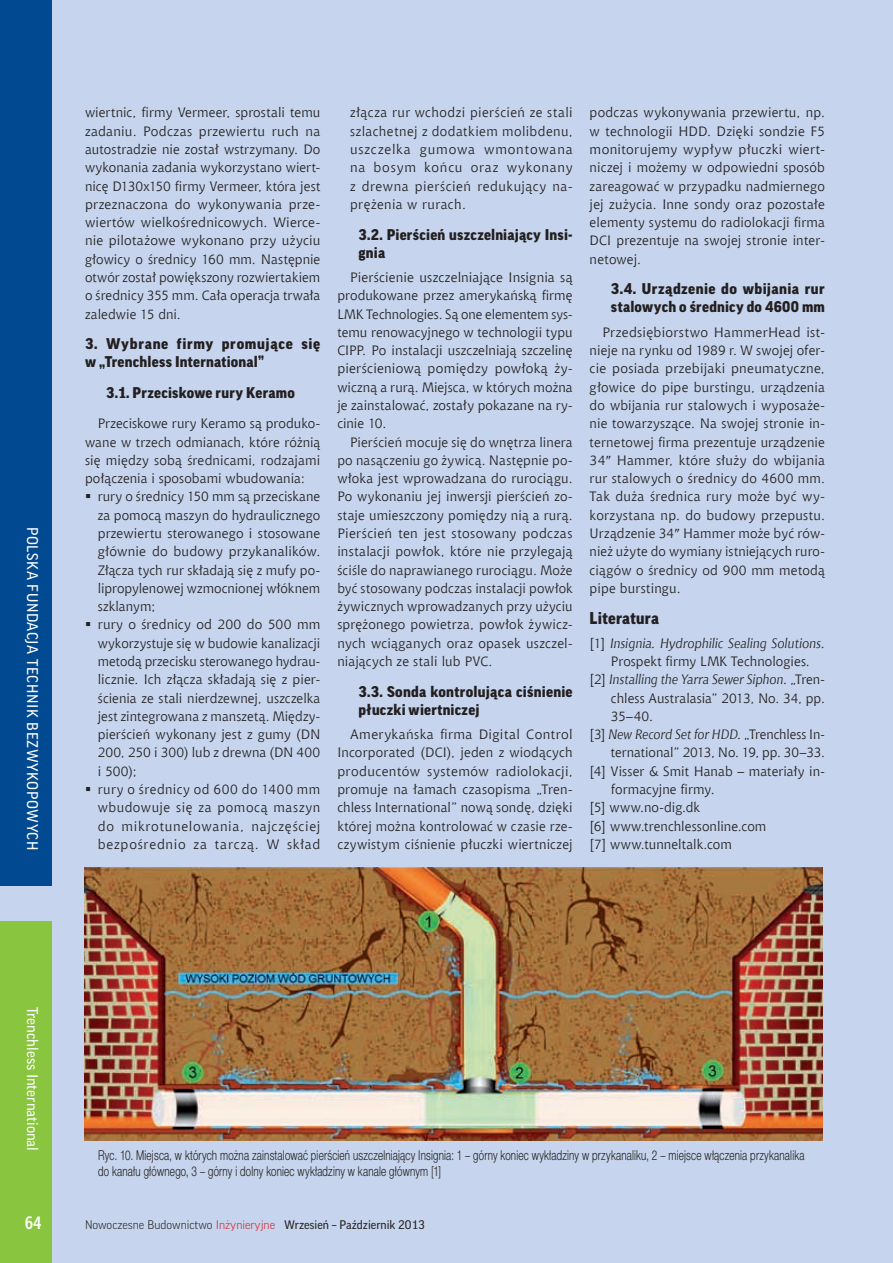
<style>
.page{position:relative;width:893px;height:1263px;background:#c6d5ed}
.page>*{position:absolute;margin:0;border:0;box-sizing:border-box;transform-origin:0 0}
.t1{font:700 18px "Aerton Cnd EFN";color:#fff}
.t2{font:900 16.5px "Good Pro";letter-spacing:.01em;color:#231f20}
.t3{font:900 15px/18px "Good Pro";letter-spacing:.02em;color:#231f20}
.t4{font:15px "Good Pro";letter-spacing:.04em;color:#fff}
.t5{font:15px "Good Pro";color:#fff}
.t6{font:13.5px/18.3px "Chianti EU";letter-spacing:.01em;color:#231f20;text-align:justify}
.t7{font:13.5px/16.2px "Switzer Cnd EFN Light";letter-spacing:.015em;color:#231f20;scale:.9 1}
.t8{font:italic 13.5px "Chianti EU";color:#231f20}
.t9{font:12px "Good Pro";color:#231f20}
.s1{font-family:"Times New Roman"}
.s2{font-style:normal}
.s3{font-style:italic}
.s4{font-weight:300}
.s5{font-weight:300;color:#d1232a}
</style>
<div class="page">
<div style="left:0;top:0;width:51px;height:885px;background:#014990"></div>
<div style="left:0;top:922px;width:51px;height:341px;background:#89c53f"></div>
<img style="left:85px;top:867px;width:737px;height:273px">
<svg style="left:86px;top:494px;width:4px;height:4px"></svg>
<svg style="left:86px;top:622px;width:4px;height:4px"></svg>
<svg style="left:86px;top:787px;width:4px;height:4px"></svg>
<p class="t4" style="left:41px;top:527px;width:323px;rotate:90deg">Polska Fundacja Tech Nik Bezwykopowych</p>
<p class="t6" style="left:85px;top:103px;width:237px">wiertnic, firmy Vermeer, sprostali temu zadaniu. Podczas przewiertu ruch na autostradzie nie został wstrzymany. Do wykonania zadania wykorzystano wiert&shy;nicę D130x150 firmy Vermeer, która jest przeznaczona do wykonywania prze&shy;wiertów wielkośrednicowych. Wierce&shy;nie pilotażowe wykonano przy użyciu głowicy o średnicy 160 mm. Następnie otwór został powiększony rozwiertakiem o średnicy 355 mm. Cała operacja trwała zaledwie 15 dni.</p>
<p class="t3" style="left:85px;top:335px;width:237px">3. Wybrane firmy promujące się w „Trenchless International”</p>
<p class="t3" style="left:106px;top:384px;width:190px">3.1. Przeciskowe rury Keramo</p>
<p class="t6" style="left:85px;top:414px;width:237px;text-indent:13px">Przeciskowe rury Keramo są produko&shy;wane w trzech odmianach, które różnią się między sobą średnicami, rodzajami połączenia i sposobami wbudowania:</p>
<p class="t6" style="left:98px;top:487px;width:224px;text-align:left">rury o średnicy 150 mm są przeciskane za pomocą maszyn do hydraulicznego przewiertu sterowanego i stosowane głównie do budowy przykanalików.<br>Złącza tych rur składają się z mufy po&shy;lipropylenowej wzmocnionej włóknem szklanym;<br>rury o średnicy od 200 do 500 mm wykorzystuje się w budowie kanalizacji metodą przecisku sterowanego hydrau&shy;licznie. Ich złącza składają się z pier&shy;ścienia ze stali nierdzewnej, uszczelka jest zintegrowana z manszetą. Między&shy;pierścień wykonany jest z gumy (DN 200, 250 i 300) lub z drewna (DN 400 i 500);<br>rury o średnicy od 600 do 1400 mm wbudowuje się za pomocą maszyn do mikrotunelowania, najczęściej bezpośrednio za tarczą. W skład</p>
<p class="t6" style="left:350px;top:103px;width:224px">złącza rur wchodzi pierścień ze stali szlachetnej z dodatkiem molibdenu, uszczelka gumowa wmontowana na bosym końcu oraz wykonany z drewna pierścień redukujący na&shy;prężenia w rurach.</p>
<p class="t3" style="left:359px;top:225px;width:216px">3.2. Pierścień uszczelniający Insi&shy;gnia</p>
<p class="t6" style="left:337px;top:268px;width:237px;text-indent:13px">Pierścienie uszczelniające Insignia są produkowane przez amerykańską firmę LMK Technologies. Są one elementem sys&shy;temu renowacyjnego w technologii typu CIPP. Po instalacji uszczelniają szczelinę pierścieniową pomiędzy powłoką ży&shy;wiczną a rurą. Miejsca, w których można je zainstalować, zostały pokazane na ry&shy;cinie 10.</p>
<p class="t6" style="left:337px;top:432px;width:237px;text-indent:13px">Pierścień mocuje się do wnętrza linera po nasączeniu go żywicą. Następnie po&shy;włoka jest wprowadzana do rurociągu.<br>Po wykonaniu jej inwersji pierścień zo&shy;staje umieszczony pomiędzy nią a rurą.<br>Pierścień ten jest stosowany podczas instalacji powłok, które nie przylegają ściśle do naprawianego rurociągu. Może być stosowany podczas instalacji powłok żywicznych wprowadzanych przy użyciu sprężonego powietrza, powłok żywicz&shy;nych wciąganych oraz opasek uszczel&shy;niających ze stali lub PVC.</p>
<p class="t3" style="left:359px;top:682px;width:216px">3.3. Sonda kontrolująca ciśnienie płuczki wiertniczej</p>
<p class="t6" style="left:337px;top:725px;width:237px;text-indent:13px">Amerykańska firma Digital Control Incorporated (DCI), jeden z wiodących producentów systemów radiolokacji, promuje na łamach czasopisma „Tren&shy;chless International” nową sondę, dzięki której można kontrolować w czasie rze&shy;czywistym ciśnienie płuczki wiertniczej</p>
<p class="t6" style="left:590px;top:103px;width:237px">podczas wykonywania przewiertu, np. w technologii HDD. Dzięki sondzie F5 monitorujemy wypływ płuczki wiert&shy;niczej i możemy w odpowiedni sposób zareagować w przypadku nadmiernego jej zużycia. Inne sondy oraz pozostałe elementy systemu do radiolokacji firma DCI prezentuje na swojej stronie inter&shy;netowej.</p>
<p class="t3" style="left:611px;top:280px;width:216px">3.4. Urządzenie do wbijania rur stalowych o średnicy do 4600 mm</p>
<p class="t6" style="left:590px;top:323px;width:237px;text-indent:13px">Przedsiębiorstwo HammerHead ist&shy;nieje na rynku od 1989 r. W swojej ofer&shy;cie posiada przebijaki pneumatyczne, głowice do pipe burstingu, urządzenia do wbijania rur stalowych i wyposaże&shy;nie towarzyszące. Na swojej stronie in&shy;ternetowej firma prezentuje urządzenie 34<span class="s1">″</span> Hammer, które służy do wbijania rur stalowych o średnicy do 4600 mm.<br>Tak duża średnica rury może być wy&shy;korzystana np. do budowy przepustu.<br>Urządzenie 34<span class="s1">″</span> Hammer może być rów&shy;nież użyte do wymiany istniejących ruro&shy;ciągów o średnicy od 900 mm metodą pipe burstingu.</p>
<p class="t2" style="left:590px;top:608px;width:71px">Literatura</p>
<p class="t8" style="left:590px;top:635px;width:237px"><span class="s2">[1]</span> Insignia. Hydrophilic Sealing Solutions.</p>
<p class="t6" style="left:611px;top:652px;width:200px">Prospekt firmy LMK Technologies.</p>
<p class="t8" style="left:590px;top:671px;width:237px"><span class="s2">[2]</span> Installing the Yarra Sewer Siphon<span class="s2">. „Tren-</span></p>
<p class="t6" style="left:611px;top:688px;width:216px">chless Australasia” 2013, No. 34, pp.</p>
<p class="t6" style="left:611px;top:707px;width:44px">35–40.</p>
<p class="t6" style="left:590px;top:725px;width:237px">[3] <span class="s3">New Record Set for HDD</span>. „Trenchless In-</p>
<p class="t6" style="left:611px;top:743px;width:216px">ternational” 2013, No. 19, pp. 30–33.</p>
<p class="t6" style="left:590px;top:762px;width:237px">[4] Visser &amp; Smit Hanab – materiały in-</p>
<p class="t6" style="left:611px;top:780px;width:105px">formacyjne firmy.</p>
<p class="t6" style="left:590px;top:798px;width:112px">[5] www.no-dig.dk</p>
<p class="t6" style="left:590px;top:816px;width:178px">[6] www.trenchlessonline.com</p>
<p class="t6" style="left:590px;top:835px;width:144px">[7] www.tunneltalk.com</p>
<p class="t5" style="left:41px;top:1007px;width:146px;rotate:90deg">Trenchless International</p>
<p class="t7" style="left:98px;top:1147px;width:786px">Ryc. 10. Miejsca, w których można zainstalować pierścień uszczelniający Insignia: 1 – górny koniec wykładziny w przykanaliku, 2 – miejsce włączenia przykanalika do kanału głównego, 3 – górny i dolny koniec wykładziny w kanale głównym [1]</p>
<h1 class="t1" style="left:25px;top:1212px;width:18px">64</h1>
<p class="t9" style="left:85px;top:1218px;width:341px"><span class="s4">Nowoczesne Budownictwo</span> <span class="s5">Inżynieryjne</span> Wrzesień – Październik 2013</p>
<p class="t9" style="left:281px;top:1218px;width:142px">Wrzesień – Październik 2013</p>
</div>
